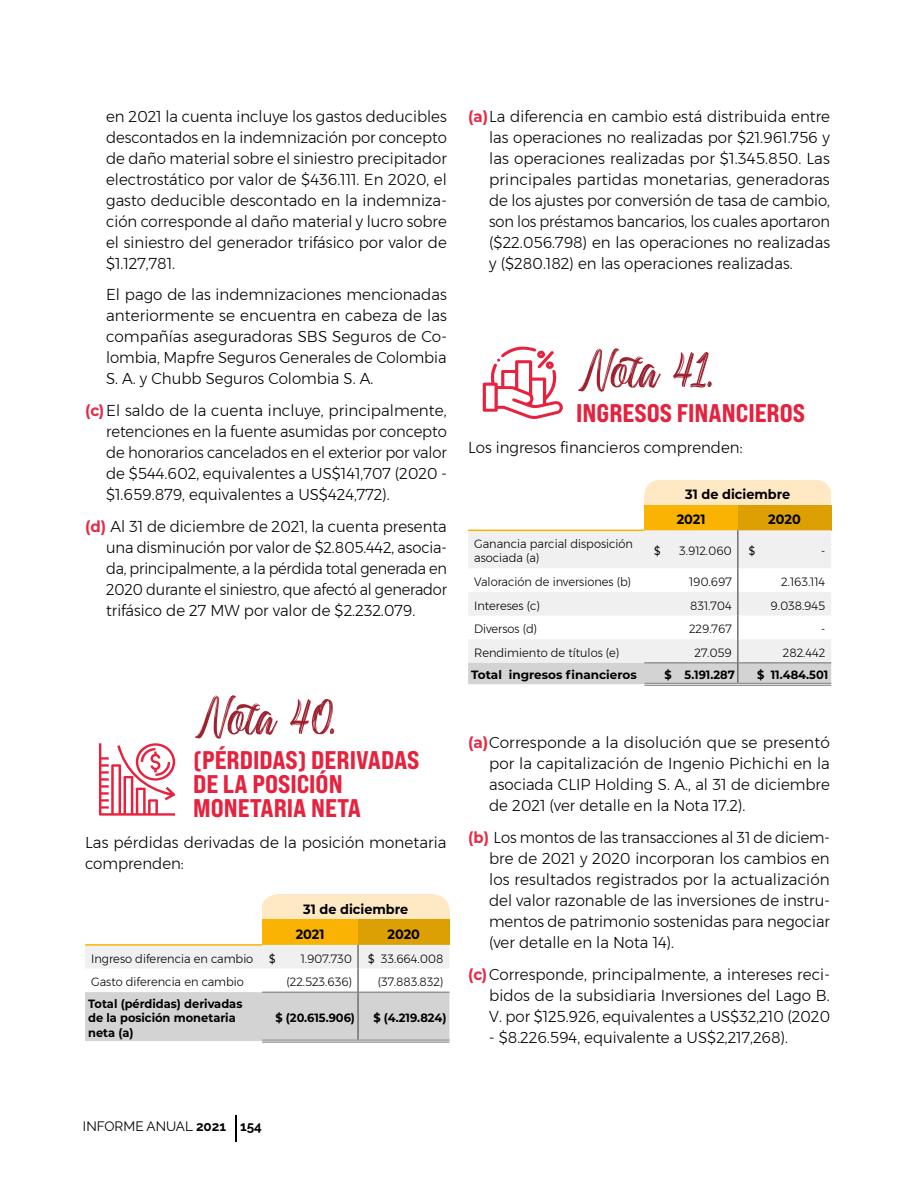
<style>
.page{position:relative;width:915px;height:1191px;background:#fff}
.page>*{position:absolute;margin:0;border:0;box-sizing:border-box;transform-origin:0 0}
.t1{font:55.95px "Backrush";color:#9f202e;scale:.95 1}
.t2{font:800 expanded 25.5px/24px "Bebas Neue Pro";color:#e6223e}
.t3{font:300 15.75px/21px "Montserrat";color:#000;text-align:justify;scale:.95 1}
.t4{font:300 15.75px/21px "Montserrat";color:#000;text-align:justify;scale:.96 1}
.t5{font:300 15.75px/21px "Montserrat";color:#000;text-align:justify;scale:.93 1}
.t6{font:300 15.75px/21px "Montserrat";color:#000;text-align:justify}
.t7{font:700 13.5px/25px "Montserrat";color:#000;scale:.95 1}
.t8{font:13.5px "Raleway";color:#000}
.t9{font:300 12px/14.4px "Montserrat";color:#000;scale:.95 1}
.t10{font:700 12px/14.4px "Montserrat";color:#000;scale:.95 1}
.t11{font:700 12px "Montserrat";color:#000}
.t12{font:500 12px "Montserrat";color:#000;scale:.85 1}
.s1{font-weight:700;color:#e72a45}
.s2{font-weight:500}
.s3{font-weight:700}
</style>
<div class="page">
<div style="left:262px;top:894px;width:187px;height:25px;background:#ffe9c5"></div>
<div style="left:262px;top:919px;width:96px;height:26px;background:#fab303"></div>
<div style="left:358px;top:919px;width:91px;height:26px;background:#dda004"></div>
<hr style="left:262px;top:1041px;width:96px;height:1px;background:#706f6f">
<hr style="left:358px;top:1041px;width:91px;height:1px;background:#706f6f">
<svg style="left:85px;top:945px;width:364px;height:96px"></svg>
<hr style="left:357px;top:992px;width:1px;height:47px;background:#706f6f">
<hr style="left:85px;top:944px;width:177px;height:1px;background:#fab303">
<svg style="left:262px;top:894px;width:14px;height:11px"></svg>
<svg style="left:434px;top:894px;width:16px;height:15px"></svg>
<div style="left:644px;top:480px;width:187px;height:25px;background:#ffe9c5"></div>
<div style="left:644px;top:505px;width:93px;height:25px;background:#fab303"></div>
<div style="left:737px;top:505px;width:94px;height:25px;background:#dda004"></div>
<svg style="left:468px;top:530px;width:363px;height:133px;fill:#f0f0f0"></svg>
<hr style="left:644px;top:684px;width:93px;height:1px;background:#706f6f">
<hr style="left:737px;top:684px;width:94px;height:1px;background:#706f6f">
<hr style="left:644px;top:662px;width:92px;height:1px;background:#706f6f">
<hr style="left:738px;top:662px;width:93px;height:1px;background:#706f6f">
<hr style="left:736px;top:530px;width:2px;height:38px;background:#706f6f">
<hr style="left:736px;top:568px;width:2px;height:24px;background:#706f6f">
<hr style="left:736px;top:592px;width:2px;height:23px;background:#706f6f">
<hr style="left:736px;top:615px;width:2px;height:24px;background:#706f6f">
<hr style="left:736px;top:639px;width:2px;height:24px;background:#706f6f">
<svg style="left:468px;top:663px;width:363px;height:21px"></svg>
<hr style="left:468px;top:529px;width:176px;height:2px;background:#fab303">
<svg style="left:644px;top:480px;width:13px;height:15px"></svg>
<svg style="left:819px;top:480px;width:12px;height:11px"></svg>
<svg style="left:99px;top:743px;width:76px;height:72px"></svg>
<svg style="left:482px;top:347px;width:80px;height:72px"></svg>
<svg style="left:235px;top:1115px;width:1px;height:26px"></svg>
<p class="t3" style="left:106px;top:105px;width:360px">en 2021 la cuenta incluye los gastos deducibles descontados en la indemnización por concepto de daño material sobre el siniestro precipitador electrostático por valor de $436.111. En 2020, el gasto deducible descontado en la indemniza&shy;ción corresponde al daño material y lucro sobre el siniestro del generador trifásico por valor de $1.127,781.</p>
<p class="t3" style="left:106px;top:284px;width:360px">El pago de las indemnizaciones mencionadas anteriormente se encuentra en cabeza de las compañías aseguradoras SBS Seguros de Co&shy;lombia, Mapfre Seguros Generales de Colombia S. A. y Chubb Seguros Colombia S. A.</p>
<p class="t4" style="left:106px;top:399px;width:356px;text-indent:-21px"><span class="s1">(c)</span>El saldo de la cuenta incluye, principalmente, retenciones en la fuente asumidas por concepto de honorarios cancelados en el exterior por valor de $544.602, equivalentes a US$141,707 (2020 - $1.659.879, equivalentes a US$424,772).</p>
<p class="t3" style="left:106px;top:515px;width:360px;text-indent:-21px"><span class="s1">(d)</span> Al 31 de diciembre de 2021, la cuenta presenta una disminución por valor de $2.805.442, asocia&shy;da, principalmente, a la pérdida total generada en 2020 durante el siniestro, que afectó al generador trifásico de 27 MW por valor de $2.232.079.</p>
<h1 class="t1" style="left:193px;top:688px;width:152px">Nota 40.</h1>
<h2 class="t2" style="left:193px;top:747px;width:228px">(PÉRDIDAS) DERIVADAS<br>DE LA POSICIÓN<br>MONETARIA NETA</h2>
<p class="t4" style="left:85px;top:832px;width:378px">Las pérdidas derivadas de la posición monetaria comprenden:</p>
<p class="t7" style="left:295px;top:895px;width:120px;text-indent:8px">31 de diciembre<br>2021</p>
<p class="t7" style="left:387px;top:921px;width:36px">2020</p>
<p class="t9" style="left:91px;top:951px;width:172px">Ingreso diferencia en cambio</p>
<p class="t12" style="left:269px;top:950px;width:9px">$</p>
<p class="t9" style="left:300px;top:951px;width:55px">1.907.730</p>
<p class="t9" style="left:368px;top:951px;width:81px"><span class="s2">$</span> 33.664.008</p>
<p class="t9" style="left:91px;top:974px;width:162px">Gasto diferencia en cambio</p>
<p class="t9" style="left:286px;top:974px;width:70px">(22.523.636)</p>
<p class="t9" style="left:378px;top:974px;width:70px">(37.883.832)</p>
<p class="t10" style="left:88px;top:996px;width:164px">Total (pérdidas) derivadas de la posición monetaria neta (a)</p>
<p class="t10" style="left:275px;top:1010px;width:85px">$ (20.615.906)</p>
<p class="t10" style="left:373px;top:1010px;width:78px">$ (4.219.824)</p>
<p class="t3" style="left:489px;top:105px;width:360px;text-indent:-21px"><span class="s1">(a)</span>La diferencia en cambio está distribuida entre las operaciones no realizadas por $21.961.756 y las operaciones realizadas por $1.345.850. Las principales partidas monetarias, generadoras de los ajustes por conversión de tasa de cambio, son los préstamos bancarios, los cuales aportaron ($22.056.798) en las operaciones no realizadas y ($280.182) en las operaciones realizadas.</p>
<h1 class="t1" style="left:576px;top:342px;width:146px">Nota 41.</h1>
<h2 class="t2" style="left:576px;top:400px;width:230px">INGRESOS FINANCIEROS</h2>
<p class="t3" style="left:468px;top:437px;width:290px">Los ingresos financieros comprenden:</p>
<p class="t7" style="left:676px;top:481px;width:121px;text-indent:9px">31 de diciembre<br>2021</p>
<p class="t7" style="left:768px;top:506px;width:36px">2020</p>
<p class="t9" style="left:474px;top:536px;width:169px">Ganancia parcial disposición asociada (a)</p>
<p class="t12" style="left:653px;top:542px;width:9px">$</p>
<p class="t9" style="left:679px;top:543px;width:57px">3.912.060</p>
<p class="t12" style="left:748px;top:542px;width:9px">$</p>
<p class="t9" style="left:820px;top:543px;width:6px">-</p>
<p class="t9" style="left:474px;top:574px;width:167px">Valoración de inversiones (b)</p>
<p class="t9" style="left:688px;top:574px;width:46px">190.697</p>
<p class="t9" style="left:781px;top:574px;width:48px">2.163.114</p>
<p class="t9" style="left:474px;top:598px;width:71px">Intereses (c)</p>
<p class="t9" style="left:690px;top:598px;width:45px">831.704</p>
<p class="t9" style="left:770px;top:598px;width:59px">9.038.945</p>
<p class="t9" style="left:474px;top:621px;width:68px">Diversos (d)</p>
<p class="t9" style="left:689px;top:621px;width:46px">229.767</p>
<p class="t9" style="left:820px;top:621px;width:6px">-</p>
<p class="t9" style="left:474px;top:645px;width:154px">Rendimiento de títulos (e)</p>
<p class="t9" style="left:694px;top:645px;width:41px">27.059</p>
<p class="t9" style="left:782px;top:645px;width:46px">282.442</p>
<p class="t11" style="left:471px;top:666px;width:167px">Total ingresos financieros</p>
<p class="t10" style="left:664px;top:667px;width:76px">$ 5.191.287</p>
<p class="t10" style="left:756px;top:667px;width:76px">$ 11.484.501</p>
<p class="t6" style="left:489px;top:732px;width:342px;text-indent:-21px"><span class="s1">(a)</span>Corresponde a la disolución que se presentó por la capitalización de Ingenio Pichichi en la asociada CLIP Holding S. A., al 31 de diciembre de 2021 (ver detalle en la Nota 17.2).</p>
<p class="t5" style="left:489px;top:826px;width:368px;text-indent:-21px"><span class="s1">(b)</span> Los montos de las transacciones al 31 de diciem&shy;bre de 2021 y 2020 incorporan los cambios en los resultados registrados por la actualización del valor razonable de las inversiones de instru&shy;mentos de patrimonio sostenidas para negociar (ver detalle en la Nota 14).</p>
<p class="t4" style="left:489px;top:963px;width:356px;text-indent:-21px"><span class="s1">(c)</span>Corresponde, principalmente, a intereses reci&shy;bidos de la subsidiaria Inversiones del Lago B.<br>V. por $125.926, equivalentes a US$32,210 (2020</p>
<p class="t3" style="left:489px;top:1026px;width:316px">- $8.226.594, equivalente a US$2,217,268).</p>
<p class="t8" style="left:83px;top:1118px;width:180px">INFORME ANUAL <span class="s3">2021 154</span></p>
</div>
